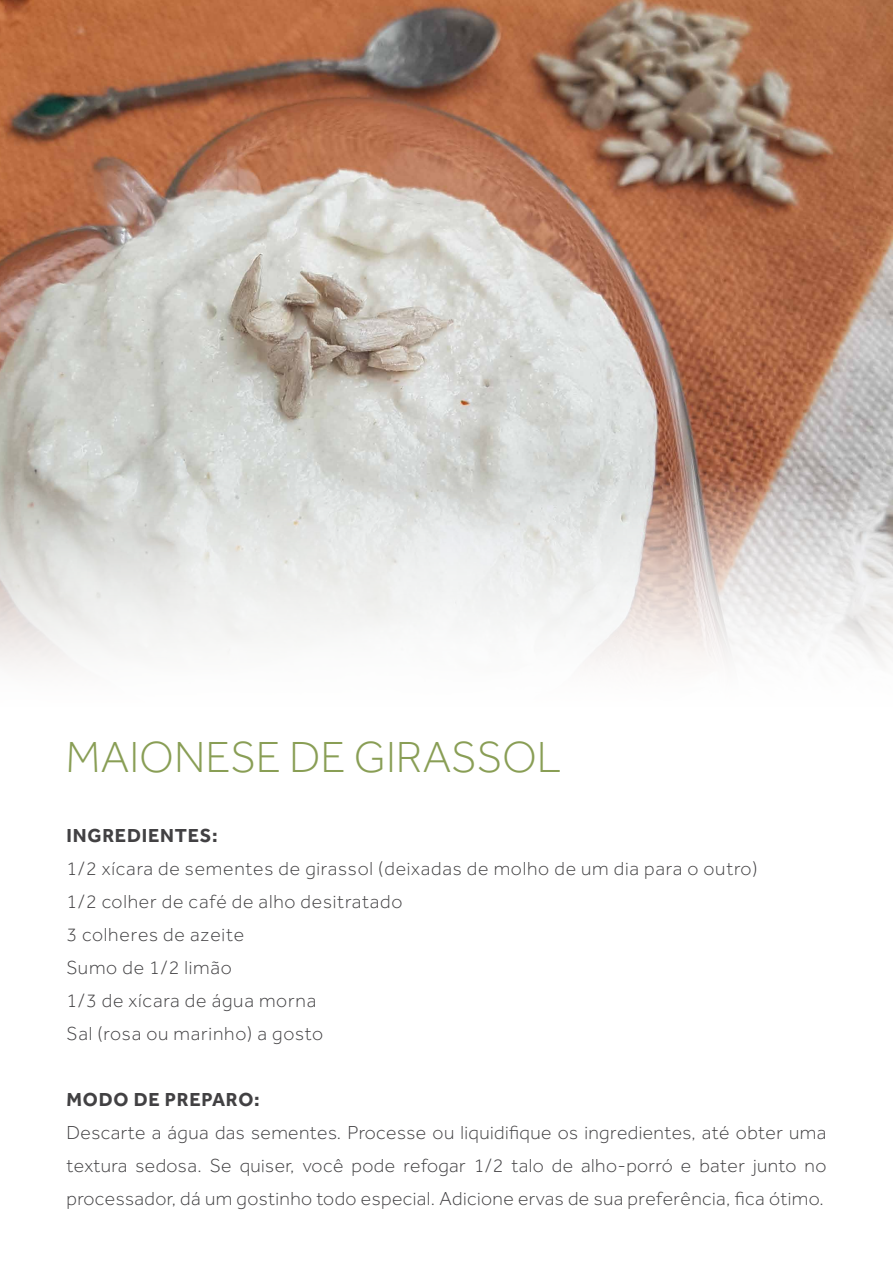
<style>
.page{position:relative;width:893px;height:1263px;background:#fff}
.page>*{position:absolute;margin:0;border:0;box-sizing:border-box;transform-origin:0 0}
.t1{font:300 45px "Effra";color:#899e55}
.t2{font:300 19.5px/33px "Effra";letter-spacing:.04em;color:#424143}
.t3{font:700 19.5px "Effra";letter-spacing:.04em;color:#424143}
</style>
<div class="page">
<img style="left:0;top:0;width:893px;height:467px">
<svg style="left:0;top:467px;width:893px;height:201px"></svg>
<h1 class="t1" style="left:66px;top:732px;width:497px">MAIONESE DE GIRASSOL</h1>
<p class="t3" style="left:67px;top:823px;width:153px">INGREDIENTES:</p>
<p class="t2" style="left:67px;top:851px;width:692px">1/2 xícara de sementes de girassol (deixadas de molho de um dia para o outro)<br>1/2 colher de café de alho desitratado<br>3 colheres de azeite<br>Sumo de 1/2 limão<br>1/3 de xícara de água morna<br>Sal (rosa ou marinho) a gosto</p>
<p class="t3" style="left:67px;top:1087px;width:195px">MODO DE PREPARO:</p>
<p class="t2" style="left:67px;top:1115px;width:761px;text-align:justify">Descarte a água das sementes. Processe ou liquidifique os ingredientes, até obter uma textura sedosa. Se quiser, você pode refogar 1/2 talo de alho-porró e bater junto no processador, dá um gostinho todo especial. Adicione ervas de sua preferência, fica ótimo.</p>
</div>
